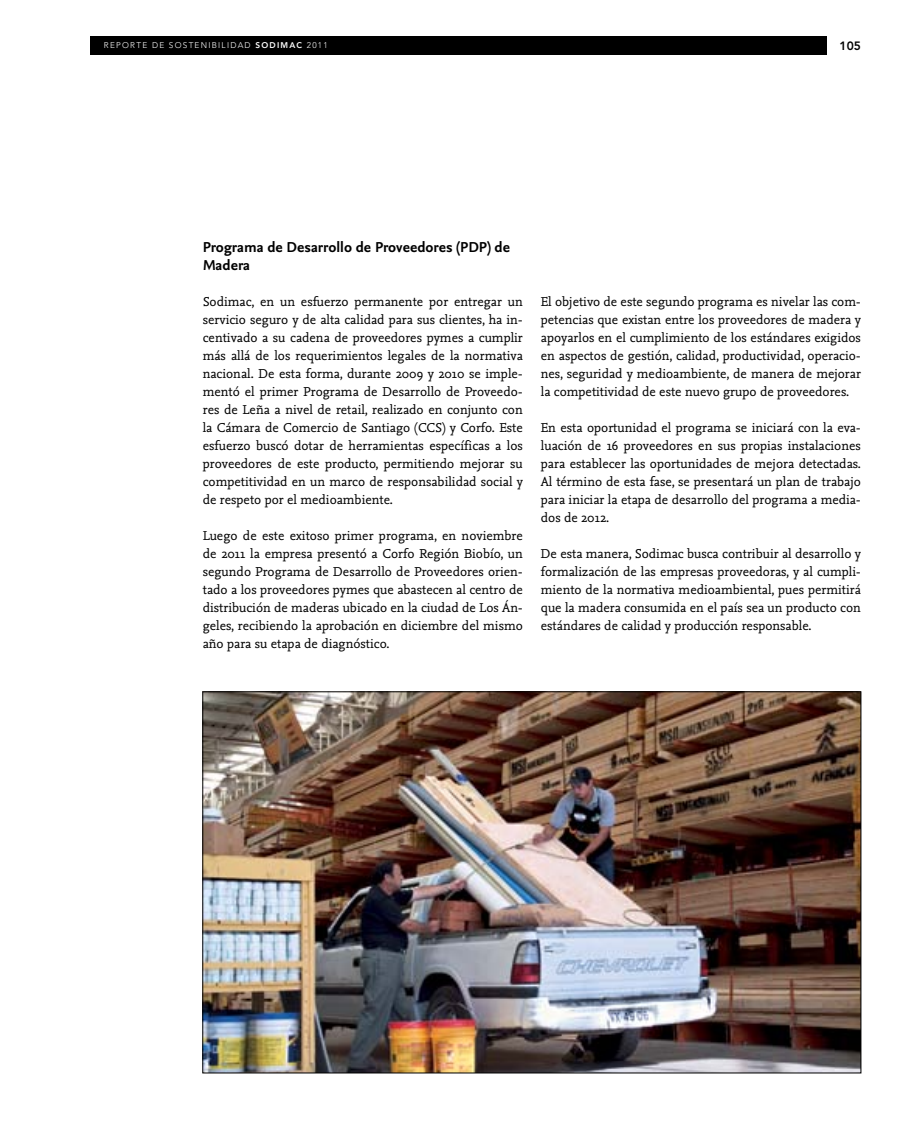
<style>
.page{position:relative;width:915px;height:1127px;background:#fff}
.page>*{position:absolute;margin:0;border:0;box-sizing:border-box;transform-origin:0 0}
.t1{font:700 15px/18px "Nexus Sans";color:#000}
.t2{font:13.5px/18px "Nexus Mix";color:#000;text-align:justify}
.t3{font:800 12px "Avenir LT Std";color:#000}
.t4{font:300 8.25px "Avenir LT Std";letter-spacing:.15em;color:#fff}
.s1{font-weight:800}
</style>
<div class="page">
<div style="left:90px;top:36px;width:736px;height:18px;background:#000"></div>
<img style="left:204px;top:693px;width:654px;height:378px">
<p class="t4" style="left:104px;top:40px;width:225px">REPORTE DE SOSTENIBILIDAD <span class="s1">SODIMAC</span> 2011</p>
<p class="t3" style="left:839px;top:38px;width:23px">105</p>
<p class="t1" style="left:203px;top:238px;width:308px">Programa de Desarrollo de Proveedores (PDP) de<br>Madera</p>
<p class="t2" style="left:203px;top:293px;width:321px">Sodimac, en un esfuerzo permanente por entregar un servicio seguro y de alta calidad para sus clientes, ha in&shy;centivado a su cadena de proveedores pymes a cumplir más allá de los requerimientos legales de la normativa nacional. De esta forma, durante 2009 y 2010 se imple&shy;mentó el primer Programa de Desarrollo de Proveedo&shy;res de Leña a nivel de retail, realizado en conjunto con la Cámara de Comercio de Santiago (CCS) y Corfo. Este esfuerzo buscó dotar de herramientas específicas a los proveedores de este producto, permitiendo mejorar su competitividad en un marco de responsabilidad social y de respeto por el medioambiente.</p>
<p class="t2" style="left:203px;top:527px;width:321px">Luego de este exitoso primer programa, en noviembre de 2011 la empresa presentó a Corfo Región Biobío, un segundo Programa de Desarrollo de Proveedores orien&shy;tado a los proveedores pymes que abastecen al centro de distribución de maderas ubicado en la ciudad de Los Án&shy;geles, recibiendo la aprobación en diciembre del mismo año para su etapa de diagnóstico.</p>
<p class="t2" style="left:540px;top:293px;width:321px">El objetivo de este segundo programa es nivelar las com&shy;petencias que existan entre los proveedores de madera y apoyarlos en el cumplimiento de los estándares exigidos en aspectos de gestión, calidad, productividad, operacio&shy;nes, seguridad y medioambiente, de manera de mejorar la competitividad de este nuevo grupo de proveedores.</p>
<p class="t2" style="left:540px;top:419px;width:321px">En esta oportunidad el programa se iniciará con la eva&shy;luación de 16 proveedores en sus propias instalaciones para establecer las oportunidades de mejora detectadas.<br>Al término de esta fase, se presentará un plan de trabajo para iniciar la etapa de desarrollo del programa a media&shy;dos de 2012.</p>
<p class="t2" style="left:540px;top:545px;width:321px">De esta manera, Sodimac busca contribuir al desarrollo y formalización de las empresas proveedoras, y al cumpli&shy;miento de la normativa medioambiental, pues permitirá que la madera consumida en el país sea un producto con estándares de calidad y producción responsable.</p>
</div>
